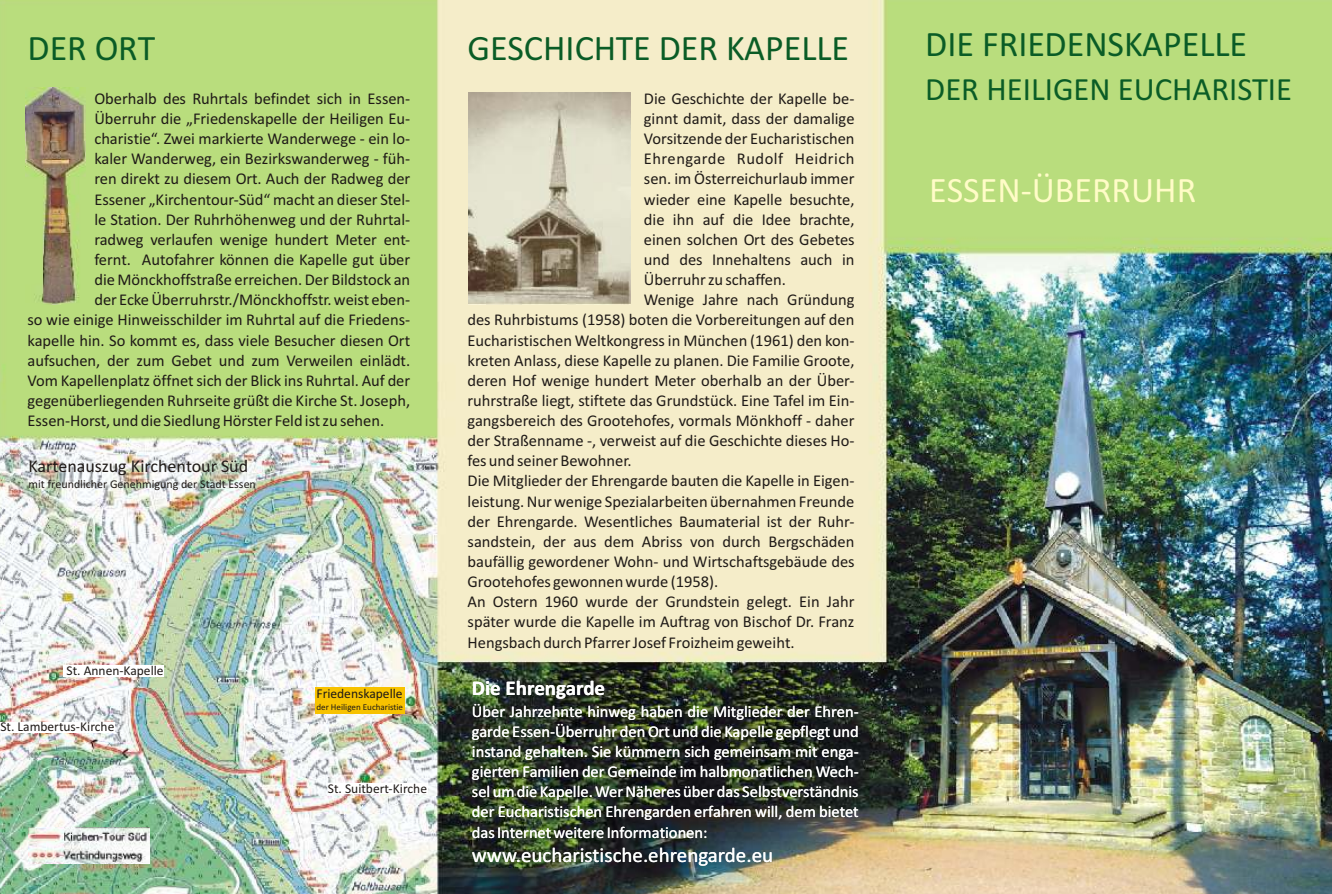
<style>
.page{position:relative;width:1332px;height:894px;background:#fff}
.page>*{position:absolute;margin:0;border:0;box-sizing:border-box;transform-origin:0 0}
.t1{font:36px "Calibri";color:#0a5c26}
.t2{font:36px "Calibri";color:#fffcc7}
.t3{font:32.7px "Calibri";color:#0a5c26}
.t4{font:21px "Calibri";color:#fff}
.t5{font:700 21px "Calibri";color:#fff}
.t6{font:18px "Calibri";color:#1f1a17}
.t7{font:16.5px "Calibri";color:#1f1a17}
.t8{font:16.5px/20.1px "Calibri";color:#fff;text-align:justify}
.t9{font:16.5px "Calibri";letter-spacing:.03em;color:#1f1a17}
.t10{font:13.5px "Calibri";color:#1f1a17}
.t11{font:12px "Calibri";color:#1f1a17}
.t12{font:9px "Calibri";color:#1f1a17}
</style>
<div class="page">
<img style="left:0;top:0;width:1332px;height:894px">
<div style="left:64px;top:665px;width:100px;height:12px;background:#fff"></div>
<div style="left:0;top:722px;width:115px;height:11px;background:#fff"></div>
<div style="left:328px;top:783px;width:99px;height:11px;background:#fff"></div>
<div style="left:315px;top:687px;width:89px;height:26px;background:#f7c200"></div>
<img style="left:26px;top:88px;width:60px;height:217px">
<img style="left:29px;top:828px;width:120px;height:35px">
<img style="left:468px;top:93px;width:163px;height:211px">
<h1 class="t1" style="left:28px;top:33px;width:129px">DER ORT</h1>
<p class="t7" style="left:94px;top:91px;width:317px">Oberhalb des Ruhrtals befindet sich in Essen-</p>
<p class="t7" style="left:94px;top:112px;width:317px">Überruhr die „Friedenskapelle der Heiligen Eu-</p>
<p class="t7" style="left:94px;top:132px;width:317px">charistie“. Zwei markierte Wanderwege - ein lo-</p>
<p class="t7" style="left:94px;top:152px;width:317px">kaler Wanderweg, ein Bezirkswanderweg - füh-</p>
<p class="t7" style="left:94px;top:172px;width:317px">ren direkt zu diesem Ort. Auch der Radweg der</p>
<p class="t7" style="left:94px;top:192px;width:317px">Essener „Kirchentour-Süd“ macht an dieser Stel-</p>
<p class="t7" style="left:94px;top:212px;width:317px">le Station. Der Ruhrhöhenweg und der Ruhrtal-</p>
<p class="t7" style="left:94px;top:232px;width:317px">radweg verlaufen wenige hundert Meter ent-</p>
<p class="t7" style="left:94px;top:253px;width:317px">fernt. Autofahrer können die Kapelle gut über</p>
<p class="t7" style="left:94px;top:273px;width:317px">die Mönckhoffstraße erreichen. Der Bildstock an</p>
<p class="t7" style="left:94px;top:293px;width:317px">der Ecke Überruhrstr./Mönckhoffstr. weist eben-</p>
<p class="t7" style="left:28px;top:313px;width:384px">so wie einige Hinweisschilder im Ruhrtal auf die Friedens-</p>
<p class="t7" style="left:28px;top:333px;width:384px">kapelle hin. So kommt es, dass viele Besucher diesen Ort</p>
<p class="t7" style="left:28px;top:353px;width:384px">aufsuchen, der zum Gebet und zum Verweilen einlädt.</p>
<p class="t7" style="left:28px;top:373px;width:384px">Vom Kapellenplatz öffnet sich der Blick ins Ruhrtal. Auf der</p>
<p class="t7" style="left:28px;top:394px;width:384px">gegenüberliegenden Ruhrseite grüßt die Kirche St. Joseph,</p>
<p class="t7" style="left:28px;top:414px;width:358px">Essen-Horst, und die Siedlung Hörster Feld ist zu sehen.</p>
<p class="t6" style="left:29px;top:458px;width:221px">Kartenauszug Kirchentour Süd</p>
<p class="t11" style="left:29px;top:479px;width:229px">mit freundlicher Genehmigung der Stadt Essen</p>
<p class="t10" style="left:66px;top:665px;width:99px">St. Annen-Kapelle</p>
<p class="t10" style="left:0;top:721px;width:116px">St. Lambertus-Kirche</p>
<p class="t10" style="left:317px;top:688px;width:88px">Friedenskapelle</p>
<p class="t12" style="left:317px;top:703px;width:88px">der Heiligen Eucharistie</p>
<p class="t10" style="left:328px;top:783px;width:101px">St. Suitbert-Kirche</p>
<h1 class="t1" style="left:468px;top:33px;width:383px">GESCHICHTE DER KAPELLE</h1>
<p class="t7" style="left:644px;top:91px;width:212px">Die Geschichte der Kapelle be-</p>
<p class="t7" style="left:644px;top:112px;width:212px">ginnt damit, dass der damalige</p>
<p class="t7" style="left:644px;top:132px;width:212px">Vorsitzende der Eucharistischen</p>
<p class="t9" style="left:644px;top:152px;width:212px">Ehrengarde Rudolf Heidrich</p>
<p class="t7" style="left:644px;top:172px;width:212px">sen. im Österreichurlaub immer</p>
<p class="t7" style="left:644px;top:192px;width:212px">wieder eine Kapelle besuchte,</p>
<p class="t7" style="left:644px;top:212px;width:212px">die ihn auf die Idee brachte,</p>
<p class="t7" style="left:644px;top:232px;width:212px">einen solchen Ort des Gebetes</p>
<p class="t7" style="left:644px;top:253px;width:212px">und des Innehaltens auch in</p>
<p class="t7" style="left:644px;top:273px;width:144px">Überruhr zu schaffen.</p>
<p class="t7" style="left:644px;top:293px;width:212px">Wenige Jahre nach Gründung</p>
<p class="t7" style="left:468px;top:313px;width:388px">des Ruhrbistums (1958) boten die Vorbereitungen auf den</p>
<p class="t7" style="left:468px;top:333px;width:388px">Eucharistischen Weltkongress in München (1961) den kon-</p>
<p class="t7" style="left:468px;top:353px;width:389px">kreten Anlass, diese Kapelle zu planen. Die Familie Groote,</p>
<p class="t7" style="left:468px;top:373px;width:388px">deren Hof wenige hundert Meter oberhalb an der Über-</p>
<p class="t7" style="left:468px;top:394px;width:388px">ruhrstraße liegt, stiftete das Grundstück. Eine Tafel im Ein-</p>
<p class="t7" style="left:468px;top:414px;width:388px">gangsbereich des Grootehofes, vormals Mönkhoff - daher</p>
<p class="t7" style="left:468px;top:434px;width:389px">der Straßenname -, verweist auf die Geschichte dieses Ho-</p>
<p class="t7" style="left:468px;top:454px;width:166px">fes und seiner Bewohner.</p>
<p class="t7" style="left:468px;top:474px;width:388px">Die Mitglieder der Ehrengarde bauten die Kapelle in Eigen-</p>
<p class="t7" style="left:468px;top:494px;width:388px">leistung. Nur wenige Spezialarbeiten übernahmen Freunde</p>
<p class="t7" style="left:468px;top:514px;width:388px">der Ehrengarde. Wesentliches Baumaterial ist der Ruhr-</p>
<p class="t7" style="left:468px;top:535px;width:388px">sandstein, der aus dem Abriss von durch Bergschäden</p>
<p class="t7" style="left:468px;top:555px;width:388px">baufällig gewordener Wohn- und Wirtschaftsgebäude des</p>
<p class="t7" style="left:468px;top:575px;width:252px">Grootehofes gewonnen wurde (1958).</p>
<p class="t7" style="left:468px;top:595px;width:388px">An Ostern 1960 wurde der Grundstein gelegt. Ein Jahr</p>
<p class="t7" style="left:468px;top:615px;width:388px">später wurde die Kapelle im Auftrag von Bischof Dr. Franz</p>
<p class="t7" style="left:468px;top:635px;width:329px">Hengsbach durch Pfarrer Josef Froizheim geweiht.</p>
<p class="t5" style="left:472px;top:680px;width:135px">Die Ehrengarde</p>
<p class="t8" style="left:472px;top:703px;width:388px">Über Jahrzehnte hinweg haben die Mitglieder der Ehren&shy;garde Essen-Überruhr den Ort und die Kapelle gepflegt und instand gehalten. Sie kümmern sich gemeinsam mit enga&shy;gierten Familien der Gemeinde im halbmonatlichen Wech&shy;sel um die Kapelle. Wer Näheres über das Selbstverständnis der Eucharistischen Ehrengarden erfahren will, dem bietet das Internet weitere Informationen:</p>
<p class="t4" style="left:472px;top:846px;width:303px">www.eucharistische.ehrengarde.eu</p>
<h1 class="t1" style="left:925px;top:29px;width:323px">DIE FRIEDENSKAPELLE</h1>
<h2 class="t3" style="left:925px;top:76px;width:368px">DER HEILIGEN EUCHARISTIE</h2>
<h1 class="t2" style="left:929px;top:175px;width:269px">ESSEN-ÜBERRUHR</h1>
</div>
